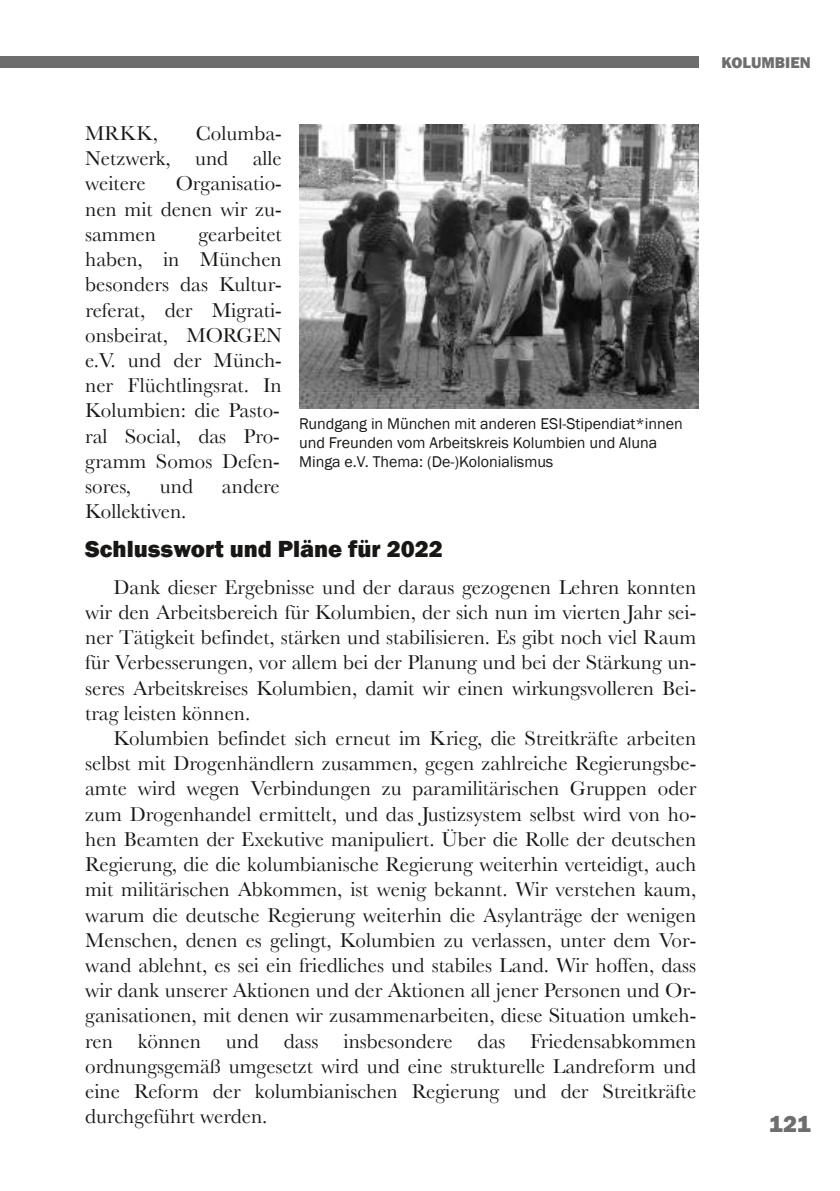
<style>
.page{position:relative;width:840px;height:1191px;background:#fff}
.page>*{position:absolute;margin:0;border:0;box-sizing:border-box;transform-origin:0 0}
.t1{font:800 24px "Franklin Gothic";color:#181715}
.t2{font:800 24px "Franklin Gothic";color:#6f6e6e}
.t3{font:21px/25.2px "Baskerville";color:#181715;text-align:justify}
.t4{font:16px/19.2px "Franklin Gothic";letter-spacing:-.005em;color:#181715}
.t5{font:800 16px "Franklin Gothic";color:#6f6e6e}
</style>
<div class="page">
<div style="left:0;top:57px;width:697px;height:11px;background:#6f6e6e"></div>
<img style="left:299px;top:124px;width:398px;height:285px">
<p class="t3" style="left:85px;top:121px;width:198px;text-indent:111px">Columba-Netzwerk, und alle weitere</p>
<p class="t3" style="left:85px;top:121px;width:74px">MRKK,</p>
<p class="t3" style="left:85px;top:171px;width:198px;text-indent:91px">Organisatio&shy;nen mit denen wir zu&shy;sammen</p>
<p class="t3" style="left:85px;top:221px;width:198px;text-indent:113px">gearbeitet haben, in München besonders das Kultur&shy;referat, der Migrati&shy;onsbeirat, MORGEN e.V. und der Münch&shy;ner Flüchtlingsrat. In Kolumbien: die Pasto&shy;ral Social, das Pro&shy;gramm Somos Defen&shy;sores,</p>
<p class="t4" style="left:299px;top:414px;width:385px">Rundgang in München mit anderen ESI-Stipendiat*innen und Freunden vom Arbeitskreis Kolumbien und Aluna<br>Minga e.V. Thema: (De-)Kolonialismus</p>
<p class="t3" style="left:160px;top:473px;width:35px">und</p>
<p class="t3" style="left:222px;top:473px;width:59px">andere</p>
<p class="t3" style="left:85px;top:499px;width:103px">Kollektiven.</p>
<p class="t1" style="left:85px;top:535px;width:359px">Schlusswort und Pläne für 2022</p>
<p class="t3" style="left:85px;top:574px;width:612px;text-indent:28px">Dank dieser Ergebnisse und der daraus gezogenen Lehren konnten wir den Arbeitsbereich für Kolumbien, der sich nun im vierten Jahr sei&shy;ner Tätigkeit befindet, stärken und stabilisieren. Es gibt noch viel Raum für Verbesserungen, vor allem bei der Planung und bei der Stärkung un&shy;seres Arbeitskreises Kolumbien, damit wir einen wirkungsvolleren Bei&shy;trag leisten können.</p>
<p class="t3" style="left:85px;top:725px;width:612px;text-indent:28px">Kolumbien befindet sich erneut im Krieg, die Streitkräfte arbeiten selbst mit Drogenhändlern zusammen, gegen zahlreiche Regierungsbe&shy;amte wird wegen Verbindungen zu paramilitärischen Gruppen oder zum Drogenhandel ermittelt, und das Justizsystem selbst wird von ho&shy;hen Beamten der Exekutive manipuliert. Über die Rolle der deutschen Regierung, die die kolumbianische Regierung weiterhin verteidigt, auch mit militärischen Abkommen, ist wenig bekannt. Wir verstehen kaum, warum die deutsche Regierung weiterhin die Asylanträge der wenigen Menschen, denen es gelingt, Kolumbien zu verlassen, unter dem Vor&shy;wand ablehnt, es sei ein friedliches und stabiles Land. Wir hoffen, dass wir dank unserer Aktionen und der Aktionen all jener Personen und Or&shy;ganisationen, mit denen wir zusammenarbeiten, diese Situation umkeh&shy;ren können und dass insbesondere das Friedensabkommen ordnungsgemäß umgesetzt wird und eine strukturelle Landreform und eine Reform der kolumbianischen Regierung und der Streitkräfte durchgeführt werden.</p>
<p class="t5" style="left:721px;top:53px;width:91px">KOLUMBIEN</p>
<p class="t2" style="left:768px;top:1110px;width:43px">121</p>
</div>
